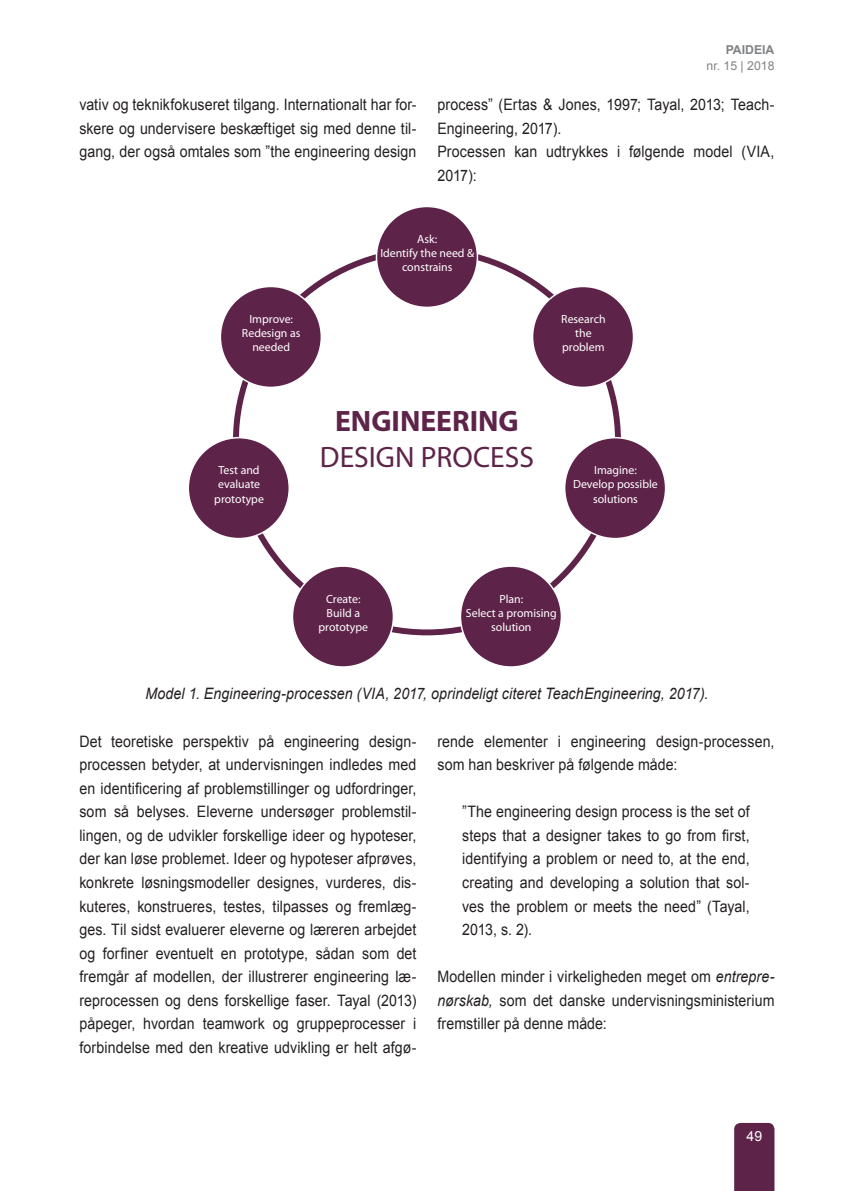
<style>
.page{position:relative;width:844px;height:1191px;background:#fff}
.page>*{position:absolute;margin:0;border:0;box-sizing:border-box;transform-origin:0 0}
.t1{font:29.57px "Myriad Pro";color:#5e2349}
.t2{font:700 29.57px "Myriad Pro";color:#5e2349}
.t3{font:15.75px/23.6px "Arial";letter-spacing:.005em;color:#231f20;text-align:justify;scale:.9 1}
.t4{font:italic 15.75px "Arial";letter-spacing:.005em;color:#231f20;scale:.9 1}
.t5{font:14px "Arial";color:#fff}
.t6{font:12.25px "Arial";color:#808285}
.t7{font:700 12.25px "Arial";color:#808285}
.t8{font:11.9px/14.2px "Myriad Pro";color:#fff;text-align:center}
.s1{font-style:italic}
</style>
<div class="page">
<div style="left:734px;top:1123px;width:40px;height:68px;background:#5e2349"></div>
<div style="left:376px;top:206px;width:101px;height:101px;background:#5e2349;border-radius:50%"></div>
<div style="left:532px;top:286px;width:101px;height:101px;background:#5e2349;border-radius:50%"></div>
<div style="left:220px;top:286px;width:101px;height:101px;background:#5e2349;border-radius:50%"></div>
<div style="left:292px;top:566px;width:101px;height:101px;background:#5e2349;border-radius:50%"></div>
<div style="left:460px;top:566px;width:101px;height:101px;background:#5e2349;border-radius:50%"></div>
<div style="left:188px;top:438px;width:101px;height:100px;background:#5e2349;border-radius:50%"></div>
<div style="left:564px;top:438px;width:101px;height:100px;background:#5e2349;border-radius:50%"></div>
<p class="t7" style="left:725px;top:42px;width:50px">PAIDEIA</p>
<p class="t6" style="left:706px;top:58px;width:69px">nr. 15 | 2018</p>
<p class="t3" style="left:79px;top:93px;width:376px">vativ og teknikfokuseret tilgang. Internationalt har for&shy;skere og undervisere beskæftiget sig med denne til&shy;gang, der også omtales som ”the engineering design</p>
<p class="t3" style="left:437px;top:93px;width:376px;text-align:left">process” (Ertas &amp; Jones, 1997; Tayal, 2013; Teach-<br>Engineering, 2017).<br>Processen kan udtrykkes i følgende model (VIA,<br>2017):</p>
<p class="t8" style="left:242px;top:312px;width:60px">Improve:<br>Redesign as needed</p>
<p class="t8" style="left:380px;top:232px;width:95px">Ask:<br>Identify the need &amp; constrains</p>
<p class="t8" style="left:561px;top:312px;width:46px">Research the problem</p>
<h1 class="t2" style="left:335px;top:402px;width:185px">ENGINEERING</h1>
<h1 class="t1" style="left:320px;top:438px;width:215px">DESIGN PROCESS</h1>
<p class="t8" style="left:214px;top:463px;width:51px">Test and evaluate prototype</p>
<p class="t8" style="left:573px;top:463px;width:86px">Imagine:<br>Develop possible solutions</p>
<p class="t8" style="left:318px;top:591px;width:51px">Create:<br>Build a prototype</p>
<p class="t8" style="left:465px;top:591px;width:92px">Plan:<br>Select a promising solution</p>
<p class="t4" style="left:145px;top:683px;width:627px">Model 1. Engineering-processen (VIA, 2017, oprindeligt citeret TeachEngineering, 2017).</p>
<p class="t3" style="left:79px;top:729px;width:376px">Det teoretiske perspektiv på engineering design&shy;processen betyder, at undervisningen indledes med en identificering af problemstillinger og udfordringer, som så belyses. Eleverne undersøger problemstil&shy;lingen, og de udvikler forskellige ideer og hypoteser, der kan løse problemet. Ideer og hypoteser afprøves, konkrete løsningsmodeller designes, vurderes, dis&shy;kuteres, konstrueres, testes, tilpasses og fremlæg&shy;ges. Til sidst evaluerer eleverne og læreren arbejdet og forfiner eventuelt en prototype, sådan som det fremgår af modellen, der illustrerer engineering læ&shy;reprocessen og dens forskellige faser. Tayal (2013) påpeger, hvordan teamwork og gruppeprocesser i forbindelse med den kreative udvikling er helt afgø-</p>
<p class="t3" style="left:437px;top:729px;width:376px">rende elementer i engineering design-processen, som han beskriver på følgende måde:</p>
<p class="t3" style="left:462px;top:800px;width:321px">”The engineering design process is the set of steps that a designer takes to go from first, identifying a problem or need to, at the end, creating and developing a solution that sol&shy;ves the problem or meets the need” (Tayal, 2013, s. 2).</p>
<p class="t3" style="left:437px;top:965px;width:376px">Modellen minder i virkeligheden meget om <span class="s1">entrepre&shy;nørskab,</span> som det danske undervisningsministerium fremstiller på denne måde:</p>
<p class="t5" style="left:746px;top:1127px;width:17px">49</p>
</div>
